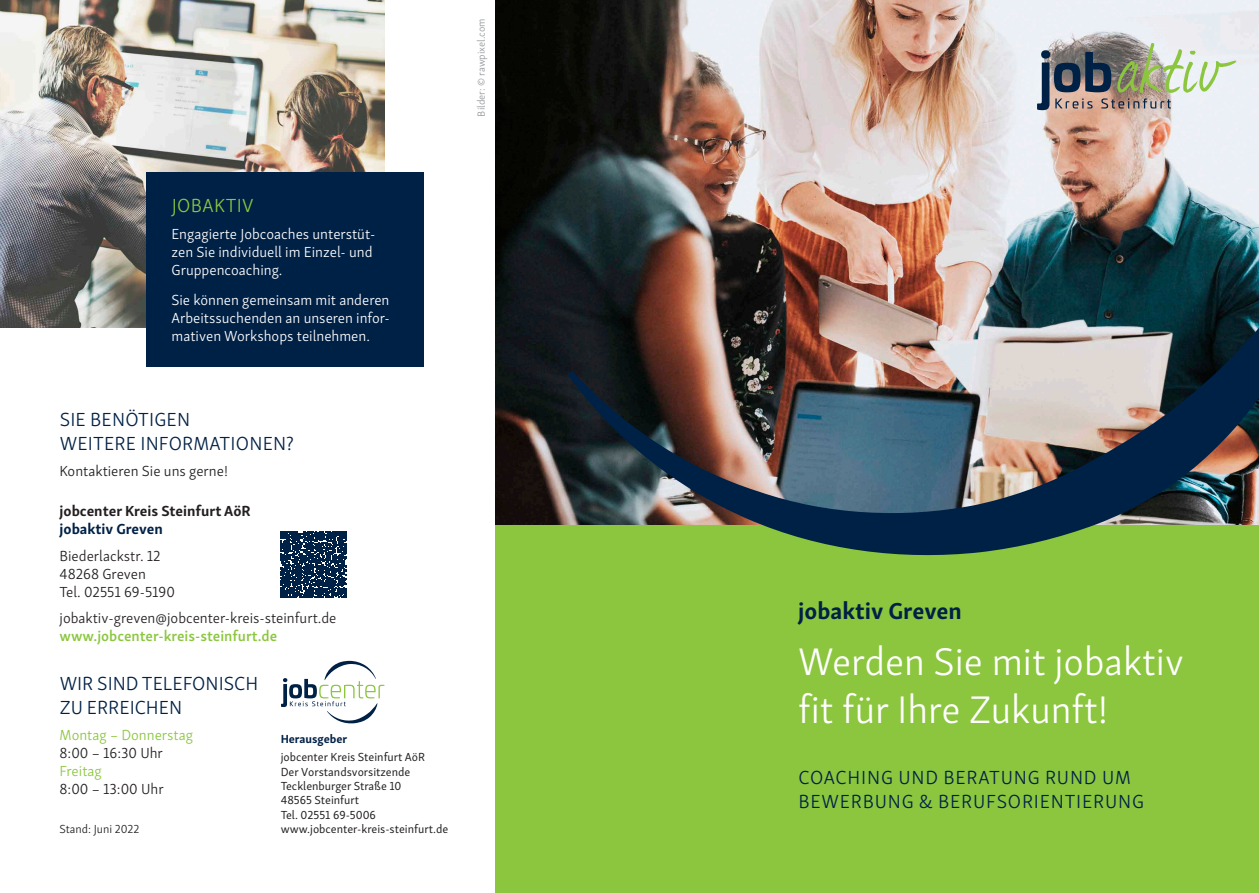
<style>
.page{position:relative;width:1259px;height:893px;background:#fff}
.page>*{position:absolute;margin:0;border:0;box-sizing:border-box;transform-origin:0 0}
.t1{font:86.85px "Journal";color:#8bc63e}
.t2{font:300 39.6px/47.5px "Skolar Sans Latn";color:#fff}
.t3{font:700 23.7px "Skolar Sans Latn";color:#002146}
.t4{font:300 19.5px/23.4px "Skolar Sans Latn";letter-spacing:.01em;color:#002146}
.t5{font:300 19.5px/23.4px "Skolar Sans Latn";letter-spacing:.04em;color:#002146}
.t6{font:300 19.5px "Skolar Sans Latn";letter-spacing:.02em;color:#8bc63e}
.t7{font:300 15px/18px "Skolar Sans Latn";color:#fff}
.t8{font:300 15px/18px "Skolar Sans Latn";color:#231f20}
.t9{font:600 15px "Skolar Sans Latn";color:#8bc63e}
.t10{font:700 15px "Skolar Sans Latn";color:#231f20}
.t11{font:300 15px "Skolar Sans Latn";color:#8bc63e}
.t12{font:700 15px "Skolar Sans Latn";color:#002146}
.t13{font:12px/14.4px "Skolar Sans Latn";color:#231f20}
.t14{font:300 12px "Skolar Sans Latn";color:#231f20}
.t15{font:700 12px "Skolar Sans Latn";color:#002146}
.t16{font:300 10.5px "Skolar Sans Latn";color:#939598}
</style>
<div class="page">
<img style="left:0;top:0;width:385px;height:327px">
<img style="left:495px;top:0;width:764px;height:525px">
<div style="left:495px;top:525px;width:764px;height:368px;background:#8bc63e"></div>
<img style="left:568px;top:255px;width:691px;height:301px">
<div style="left:1000px;top:10px;width:259px;height:138px;background:#fff;opacity:.75"></div>
<svg style="left:1037px;top:50px;width:134px;height:60px;background:#847d80"></svg>
<svg style="left:281px;top:661px;width:103px;height:63px"></svg>
<svg style="left:280px;top:531px;width:67px;height:67px;background:#203d5d"></svg>
<div style="left:146px;top:172px;width:277px;height:195px;background:#002146"></div>
<p class="t16" style="left:473px;top:116px;width:99px;rotate:-90deg">Bilder: © rawpixel.com</p>
<h3 class="t6" style="left:172px;top:191px;width:83px">JOBAKTIV</h3>
<p class="t7" style="left:171px;top:223px;width:205px">Engagierte Jobcoaches unterstüt&shy;zen Sie individuell im Einzel- und<br>Gruppencoaching.</p>
<p class="t7" style="left:171px;top:290px;width:220px;text-align:justify">Sie können gemeinsam mit anderen Arbeitssuchenden an unseren infor&shy;mativen Workshops teilnehmen.</p>
<h3 class="t4" style="left:60px;top:407px;width:236px">SIE BENÖTIGEN<br>WEITERE INFORMATIONEN?</h3>
<p class="t8" style="left:60px;top:461px;width:170px">Kontaktieren Sie uns gerne!</p>
<p class="t10" style="left:60px;top:499px;width:193px">jobcenter Kreis Steinfurt AöR</p>
<p class="t12" style="left:60px;top:517px;width:105px">jobaktiv Greven</p>
<p class="t8" style="left:60px;top:546px;width:117px">Biederlackstr. 12<br>48268 Greven<br>Tel. 02551 69-5190</p>
<p class="t8" style="left:60px;top:608px;width:278px">jobaktiv-greven@jobcenter-kreis-steinfurt.de</p>
<p class="t9" style="left:60px;top:624px;width:219px">www.jobcenter-kreis-steinfurt.de</p>
<h3 class="t4" style="left:60px;top:671px;width:200px">WIR SIND TELEFONISCH<br>ZU ERREICHEN</h3>
<p class="t11" style="left:60px;top:724px;width:135px">Montag – Donnerstag</p>
<p class="t8" style="left:60px;top:743px;width:105px">8:00 – 16:30 Uhr</p>
<p class="t11" style="left:60px;top:760px;width:44px">Freitag</p>
<p class="t8" style="left:60px;top:779px;width:106px">8:00 – 13:00 Uhr</p>
<p class="t14" style="left:60px;top:820px;width:81px">Stand: Juni 2022</p>
<p class="t15" style="left:281px;top:729px;width:68px">Herausgeber</p>
<p class="t13" style="left:281px;top:749px;width:169px">jobcenter Kreis Steinfurt AöR<br>Der Vorstandsvorsitzende<br>Tecklenburger Straße 10<br>48565 Steinfurt<br>Tel. 02551 69-5006 www.jobcenter-kreis-steinfurt.de</p>
<h1 class="t1" style="left:1120px;top:8px;width:106px">aktiv</h1>
<h3 class="t3" style="left:798px;top:592px;width:165px">jobaktiv Greven</h3>
<h2 class="t2" style="left:798px;top:635px;width:387px">Werden Sie mit jobaktiv fit für Ihre Zukunft!</h2>
<h3 class="t5" style="left:798px;top:765px;width:347px">COACHING UND BERATUNG RUND UM<br>BEWERBUNG &amp; BERUFSORIENTIERUNG</h3>
</div>
